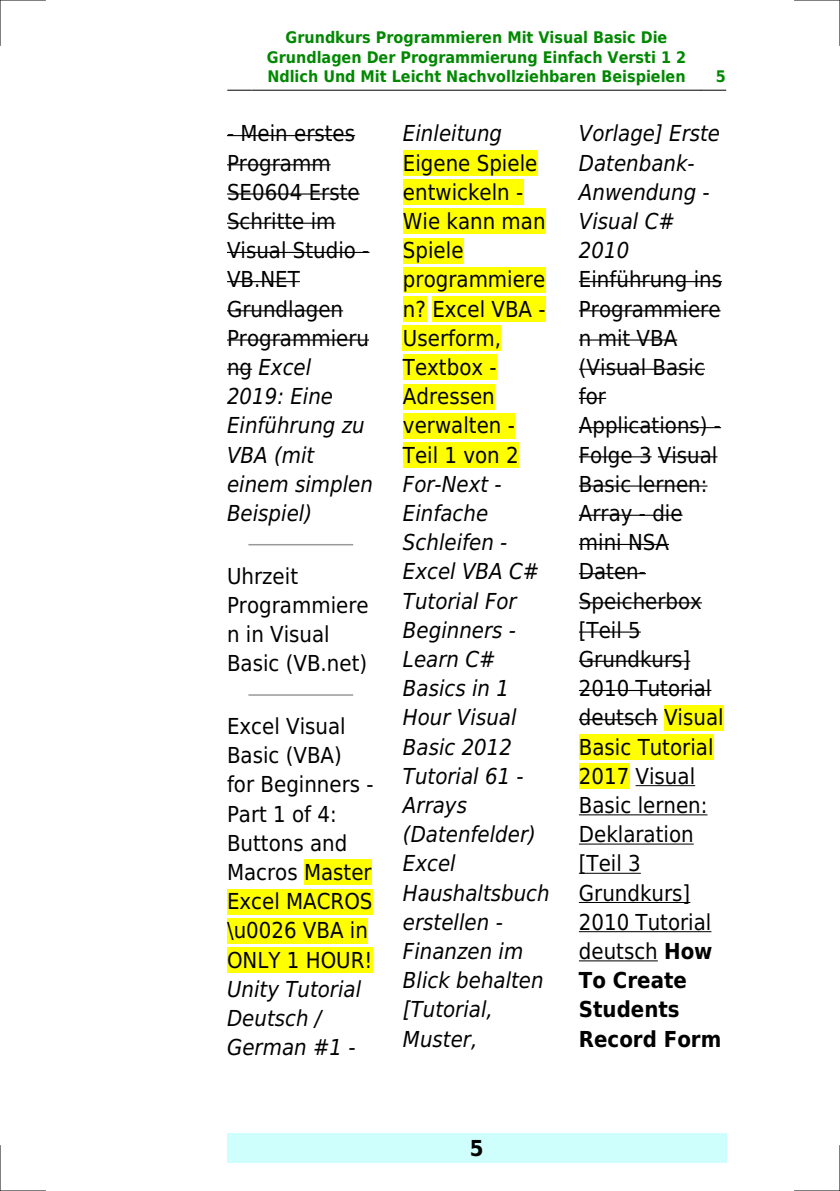
<style>
.page{position:relative;width:840px;height:1191px;background:#fff}
.page>*{position:absolute;margin:0;border:0;box-sizing:border-box;transform-origin:0 0}
.t1{font:22px/29.2px "DejaVu Sans Condensed";color:#000}
.t2{font:italic 22px/29.2px "DejaVu Sans Condensed";color:#000}
.t3{font:700 22px "DejaVu Sans Condensed";color:#000}
.t4{font:700 16px/19.2px "DejaVu Sans Condensed";color:#080;text-align:center}
.s1{font-style:italic}
.s2{font-weight:700}
</style>
<div class="page">
<svg style="left:227px;top:90px;width:24px;height:1px"></svg>
<hr style="left:252px;top:90px;width:448px;height:1px;background:#000">
<svg style="left:701px;top:90px;width:24px;height:1px"></svg>
<div style="left:227px;top:1133px;width:499px;height:29px;background:#cffffc"></div>
<hr style="left:227px;top:135px;width:128px;height:1px;background:#000">
<hr style="left:227px;top:164px;width:103px;height:1px;background:#000">
<hr style="left:227px;top:193px;width:132px;height:2px;background:#000">
<hr style="left:227px;top:223px;width:108px;height:1px;background:#000">
<hr style="left:227px;top:252px;width:142px;height:1px;background:#000">
<hr style="left:227px;top:281px;width:73px;height:1px;background:#000">
<hr style="left:227px;top:310px;width:116px;height:1px;background:#000">
<hr style="left:227px;top:339px;width:142px;height:1px;background:#000">
<svg style="left:227px;top:369px;width:25px;height:1px"></svg>
<hr style="left:249px;top:544px;width:103px;height:1px;background:#999">
<hr style="left:249px;top:694px;width:103px;height:2px;background:#999">
<div style="left:304px;top:859px;width:67px;height:26px;background:#ff0"></div>
<div style="left:227px;top:888px;width:145px;height:26px;background:#ff0"></div>
<div style="left:227px;top:918px;width:141px;height:25px;background:#ff0"></div>
<div style="left:227px;top:947px;width:145px;height:25px;background:#ff0"></div>
<div style="left:403px;top:150px;width:134px;height:26px;background:#ff0"></div>
<div style="left:403px;top:179px;width:120px;height:26px;background:#ff0"></div>
<div style="left:403px;top:208px;width:142px;height:26px;background:#ff0"></div>
<div style="left:403px;top:238px;width:60px;height:25px;background:#ff0"></div>
<div style="left:403px;top:267px;width:142px;height:25px;background:#ff0"></div>
<div style="left:403px;top:296px;width:23px;height:26px;background:#ff0"></div>
<div style="left:432px;top:296px;width:113px;height:26px;background:#ff0"></div>
<div style="left:403px;top:325px;width:97px;height:26px;background:#ff0"></div>
<div style="left:403px;top:354px;width:93px;height:26px;background:#ff0"></div>
<div style="left:403px;top:384px;width:91px;height:25px;background:#ff0"></div>
<div style="left:403px;top:413px;width:111px;height:25px;background:#ff0"></div>
<div style="left:403px;top:442px;width:115px;height:26px;background:#ff0"></div>
<hr style="left:578px;top:281px;width:143px;height:1px;background:#000">
<hr style="left:578px;top:310px;width:142px;height:1px;background:#000">
<hr style="left:578px;top:339px;width:99px;height:1px;background:#000">
<hr style="left:578px;top:369px;width:126px;height:1px;background:#000">
<svg style="left:578px;top:398px;width:27px;height:1px"></svg>
<hr style="left:578px;top:427px;width:142px;height:1px;background:#000">
<hr style="left:578px;top:456px;width:73px;height:1px;background:#000">
<hr style="left:657px;top:456px;width:60px;height:1px;background:#000">
<hr style="left:578px;top:485px;width:129px;height:1px;background:#000">
<hr style="left:578px;top:515px;width:104px;height:1px;background:#000">
<hr style="left:578px;top:544px;width:90px;height:1px;background:#000">
<hr style="left:578px;top:573px;width:67px;height:1px;background:#000">
<hr style="left:578px;top:602px;width:123px;height:1px;background:#000">
<hr style="left:578px;top:631px;width:62px;height:1px;background:#000">
<hr style="left:578px;top:660px;width:112px;height:2px;background:#000">
<hr style="left:578px;top:690px;width:133px;height:1px;background:#000">
<hr style="left:578px;top:719px;width:79px;height:1px;background:#000">
<div style="left:663px;top:705px;width:60px;height:25px;background:#ff0"></div>
<div style="left:578px;top:734px;width:135px;height:26px;background:#ff0"></div>
<div style="left:578px;top:763px;width:51px;height:26px;background:#ff0"></div>
<hr style="left:635px;top:785px;width:59px;height:1px;background:#000">
<hr style="left:578px;top:814px;width:129px;height:1px;background:#000">
<hr style="left:578px;top:843px;width:115px;height:1px;background:#000">
<hr style="left:578px;top:872px;width:62px;height:1px;background:#000">
<hr style="left:578px;top:902px;width:112px;height:1px;background:#000">
<hr style="left:578px;top:931px;width:133px;height:1px;background:#000">
<hr style="left:578px;top:960px;width:79px;height:1px;background:#000">
<hr style="left:0;top:0;width:45px;height:1px;background:#000">
<hr style="left:794px;top:0;width:45px;height:1px;background:#000">
<hr style="left:0;top:1190px;width:45px;height:1px;background:#000">
<hr style="left:794px;top:1190px;width:45px;height:1px;background:#000">
<hr style="left:0;top:0;width:1px;height:45px;background:#000">
<hr style="left:0;top:1145px;width:1px;height:46px;background:#000">
<hr style="left:839px;top:0;width:1px;height:45px;background:#000">
<hr style="left:839px;top:1145px;width:1px;height:46px;background:#000">
<p class="t4" style="left:267px;top:28px;width:420px">Grundkurs Programmieren Mit Visual Basic Die<br>Grundlagen Der Programmierung Einfach Versti 1 2<br>Ndlich Und Mit Leicht Nachvollziehbaren Beispielen</p>
<p class="t4" style="left:715px;top:67px;width:12px">5</p>
<p class="t1" style="left:227px;top:119px;width:147px">- Mein erstes<br>Programm<br>SE0604 Erste<br>Schritte im<br>Visual Studio -<br>VB.NET<br>Grundlagen<br>Programmieru ng <span class="s1">Excel<br>2019: Eine<br>Einführung zu<br>VBA (mit einem simplen<br>Beispiel)</span></p>
<p class="t1" style="left:227px;top:561px;width:143px">Uhrzeit<br>Programmiere n in Visual<br>Basic (VB.net)</p>
<p class="t1" style="left:227px;top:712px;width:148px">Excel Visual<br>Basic (VBA) for Beginners -<br>Part 1 of 4:<br>Buttons and<br>Macros Master<br>Excel MACROS \u0026 VBA in<br>ONLY 1 HOUR!</p>
<p class="t2" style="left:227px;top:974px;width:136px">Unity Tutorial<br>Deutsch /<br>German #1 -</p>
<p class="t2" style="left:403px;top:119px;width:101px">Einleitung</p>
<p class="t1" style="left:403px;top:148px;width:144px">Eigene Spiele entwickeln -<br>Wie kann man<br>Spiele programmiere n? Excel VBA -<br>Userform,<br>Textbox -<br>Adressen verwalten -<br>Teil 1 von 2</p>
<p class="t2" style="left:403px;top:469px;width:148px">For-Next -<br>Einfache<br>Schleifen -<br>Excel VBA C#<br>Tutorial For<br>Beginners -<br>Learn C#<br>Basics in 1<br>Hour Visual<br>Basic 2012<br>Tutorial 61 -<br>Arrays (Datenfelder)<br>Excel<br>Haushaltsbuch erstellen -<br>Finanzen im<br>Blick behalten [Tutorial,<br>Muster,</p>
<p class="t2" style="left:578px;top:119px;width:143px">Vorlage] Erste<br>Datenbank-<br>Anwendung -<br>Visual C#<br>2010</p>
<p class="t1" style="left:578px;top:265px;width:146px">Einführung ins<br>Programmiere n mit VBA (Visual Basic for<br>Applications) -<br>Folge 3 Visual<br>Basic lernen:<br>Array - die mini NSA<br>Daten-<br>Speicherbox [Teil 5<br>Grundkurs]<br>2010 Tutorial deutsch Visual<br>Basic Tutorial<br>2017 Visual<br>Basic lernen:<br>Deklaration [Teil 3<br>Grundkurs]<br>2010 Tutorial deutsch <span class="s2">How<br>To Create<br>Students<br>Record Form</span></p>
<p class="t3" style="left:469px;top:1135px;width:15px">5</p>
</div>
